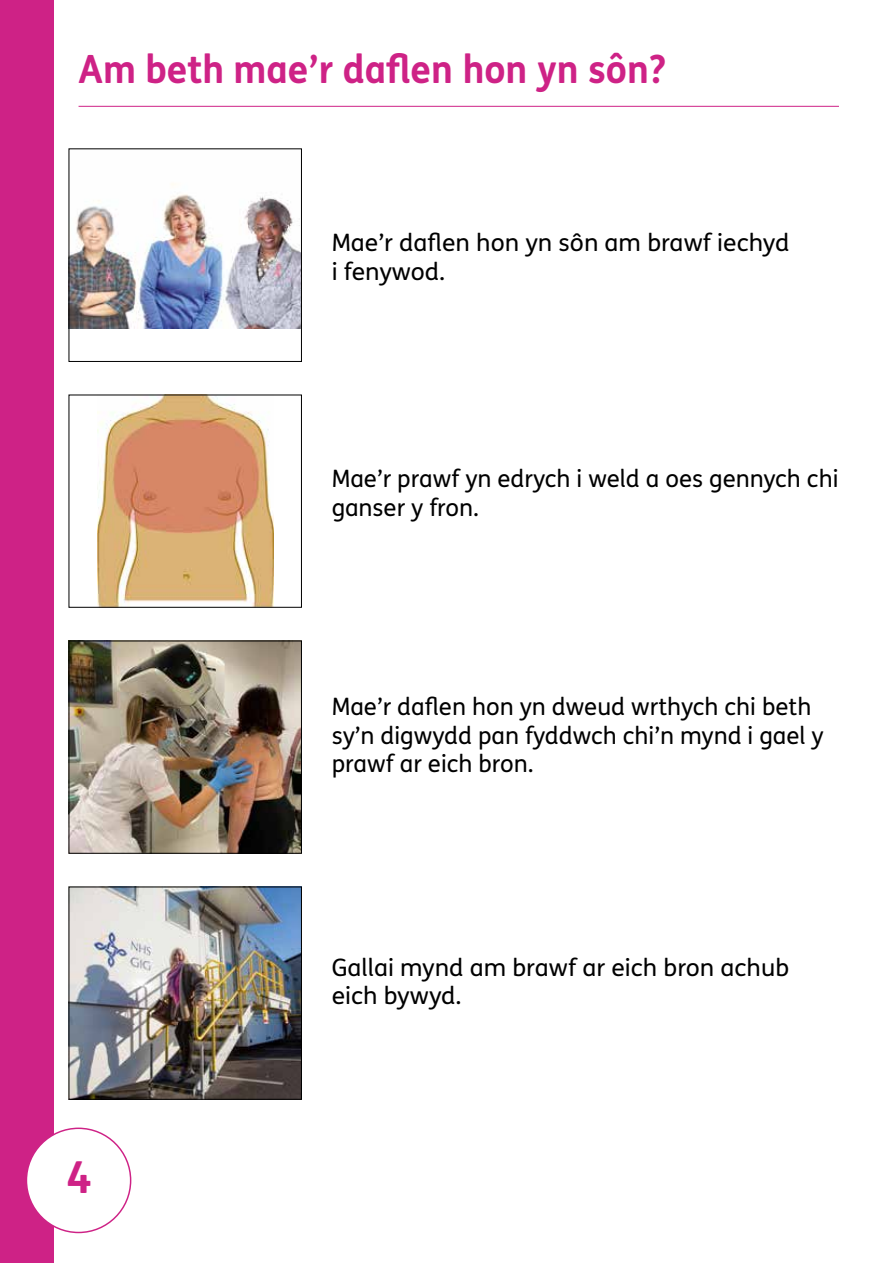
<style>
.page{position:relative;width:893px;height:1263px;background:#fff}
.page>*{position:absolute;margin:0;border:0;box-sizing:border-box;transform-origin:0 0}
.t1{font:700 44.1px "FS Me Pro";color:#ce2286}
.t2{font:700 39px "FS Me Pro";color:#ce2286;scale:.95 1}
.t3{font:24px/28.8px "FS Me Pro";color:#000}
</style>
<div class="page">
<hr style="left:79px;top:106px;width:760px;height:1px;background:#ce2286">
<div style="left:0;top:0;width:54px;height:1263px;background:#ce2286"></div>
<div style="left:26px;top:1128px;width:105px;height:104px;background:#fff;border-radius:50%"></div>
<img style="left:71px;top:183px;width:229px;height:146px">
<div style="left:69px;top:149px;width:233px;height:213px;border:1px solid #000"></div>
<img style="left:97px;top:397px;width:176px;height:208px">
<img style="left:71px;top:889px;width:229px;height:208px">
<div style="left:69px;top:887px;width:233px;height:212px;border:1px solid #000"></div>
<img style="left:71px;top:643px;width:229px;height:208px">
<div style="left:69px;top:641px;width:233px;height:212px;border:1px solid #000"></div>
<h1 class="t2" style="left:79px;top:39px;width:620px">Am beth mae’r dafen hon yn sôn?</h1>
<p class="t3" style="left:332px;top:228px;width:459px">Mae’r dafen hon yn sôn am brawf iechyd i fenywod.</p>
<p class="t3" style="left:332px;top:464px;width:508px">Mae’r prawf yn edrych i weld a oes gennych chi ganser y fron.</p>
<p class="t3" style="left:332px;top:691px;width:493px">Mae’r dafen hon yn dweud wrthych chi beth sy’n digwydd pan fyddwch chi’n mynd i gael y prawf ar eich bron.</p>
<h1 class="t1" style="left:66px;top:1143px;width:28px">4</h1>
<p class="t3" style="left:332px;top:952px;width:459px">Gallai mynd am brawf ar eich bron achub eich bywyd.</p>
</div>
